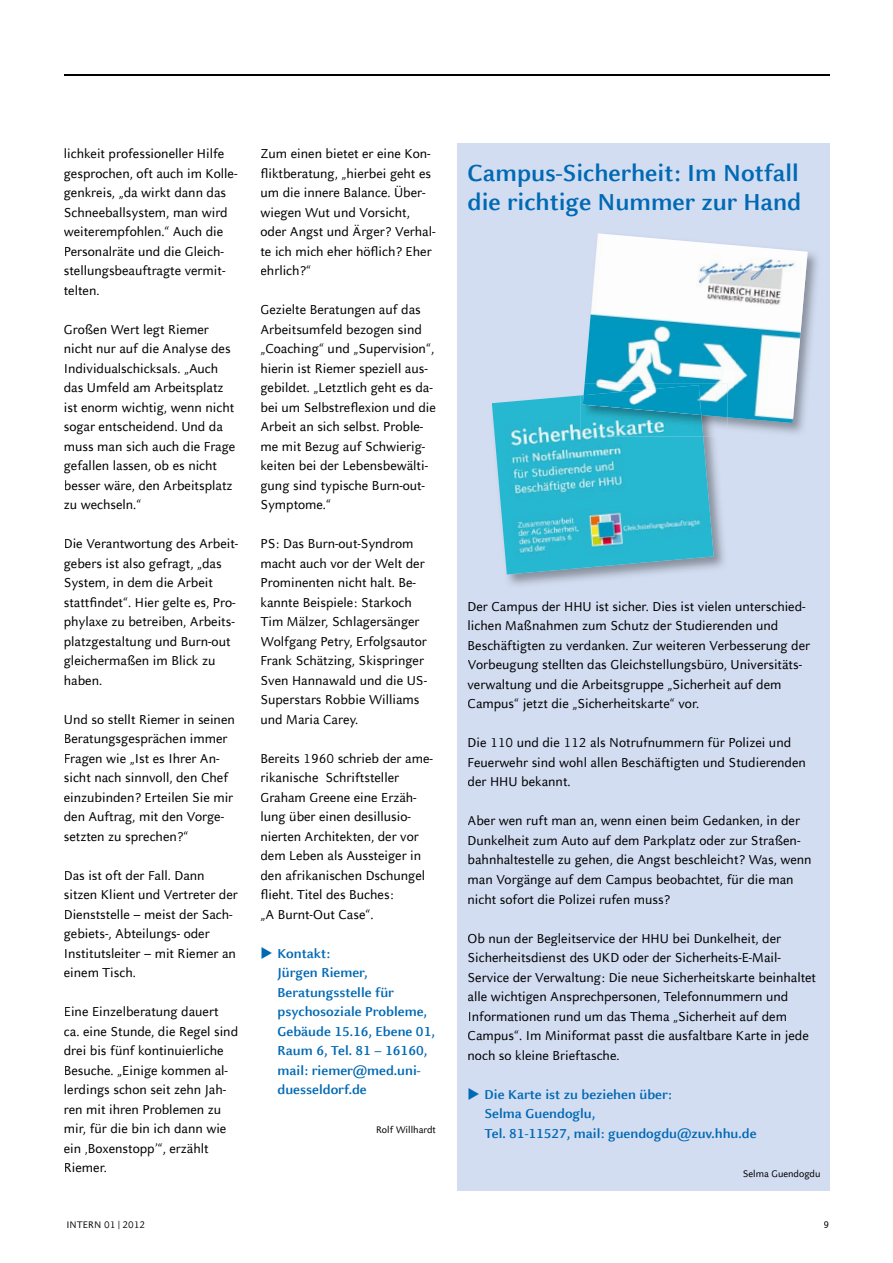
<style>
.page{position:relative;width:893px;height:1263px;background:#fff}
.page>*{position:absolute;margin:0;border:0;box-sizing:border-box;transform-origin:0 0}
.t1{font:700 25.5px/29.2px "Celeste Sans Offc Pro";color:#0069b4}
.t2{font:14.25px/19.5px "Celeste Sans Offc Pro";color:#000}
.t3{font:700 14.25px/19.5px "Celeste Sans Offc Pro";color:#0069b4}
.t4{font:10.5px "Celeste Sans Offc Pro";color:#000}
</style>
<div class="page">
<div style="left:457px;top:144px;width:372px;height:1047px;background:#d3ddf2"></div>
<hr style="left:64px;top:75px;width:765px;height:1px;background:#000">
<img style="left:491px;top:403px;width:233px;height:182px">
<img style="left:492px;top:395px;width:222px;height:179px">
<img style="left:584px;top:253px;width:234px;height:180px">
<img style="left:703px;top:423px;width:24px;height:13px">
<img style="left:581px;top:395px;width:122px;height:41px">
<img style="left:585px;top:233px;width:223px;height:190px">
<img style="left:584px;top:384px;width:143px;height:33px">
<img style="left:583px;top:385px;width:118px;height:30px">
<p class="t2" style="left:64px;top:143px;width:175px">lichkeit professioneller Hilfe gesprochen, oft auch im Kolle&shy;genkreis, „da wirkt dann das<br>Schneeballsystem, man wird weiterempfohlen.“ Auch die<br>Personalräte und die Gleich&shy;stellungsbeauftragte vermit&shy;telten.</p>
<p class="t2" style="left:64px;top:319px;width:173px">Großen Wert legt Riemer nicht nur auf die Analyse des<br>Individualschicksals. „Auch das Umfeld am Arbeitsplatz ist enorm wichtig, wenn nicht sogar entscheidend. Und da muss man sich auch die Frage gefallen lassen, ob es nicht besser wäre, den Arbeitsplatz zu wechseln.“</p>
<p class="t2" style="left:64px;top:533px;width:176px">Die Verantwortung des Arbeit&shy;gebers ist also gefragt, „das<br>System, in dem die Arbeit stattfindet“. Hier gelte es, Pro&shy;phylaxe zu betreiben, Arbeits&shy;platzgestaltung und Burn-out gleichermaßen im Blick zu haben.</p>
<p class="t2" style="left:64px;top:709px;width:173px">Und so stellt Riemer in seinen<br>Beratungsgesprächen immer<br>Fragen wie „Ist es Ihrer An&shy;sicht nach sinnvoll, den Chef einzubinden? Erteilen Sie mir den Auftrag, mit den Vorge&shy;setzten zu sprechen?“</p>
<p class="t2" style="left:64px;top:865px;width:176px">Das ist oft der Fall. Dann sitzen Klient und Vertreter der<br>Dienststelle – meist der Sach&shy;gebiets-, Abteilungs- oder<br>Institutsleiter – mit Riemer an einem Tisch.</p>
<p class="t2" style="left:64px;top:1001px;width:176px">Eine Einzelberatung dauert<br>ca. eine Stunde, die Regel sind drei bis fünf kontinuierliche<br>Besuche. „Einige kommen al&shy;lerdings schon seit zehn Jah&shy;ren mit ihren Problemen zu mir, für die bin ich dann wie ein ‚Boxenstopp’“, erzählt<br>Riemer.</p>
<p class="t2" style="left:260px;top:143px;width:176px">Zum einen bietet er eine Kon&shy;fliktberatung, „hierbei geht es um die innere Balance. Über&shy;wiegen Wut und Vorsicht, oder Angst und Ärger? Verhal&shy;te ich mich eher höflich? Eher ehrlich?“</p>
<p class="t2" style="left:260px;top:299px;width:177px">Gezielte Beratungen auf das<br>Arbeitsumfeld bezogen sind „Coaching“ und „Supervision“, hierin ist Riemer speziell aus&shy;gebildet. „Letztlich geht es da&shy;bei um Selbstreflexion und die<br>Arbeit an sich selbst. Proble&shy;me mit Bezug auf Schwierig&shy;keiten bei der Lebensbewälti&shy;gung sind typische Burn-out-<br>Symptome.“</p>
<p class="t2" style="left:260px;top:533px;width:168px">PS: Das Burn-out-Syndrom macht auch vor der Welt der<br>Prominenten nicht halt. Be&shy;kannte Beispiele: Starkoch<br>Tim Mälzer, Schlagersänger<br>Wolfgang Petry, Erfolgsautor<br>Frank Schätzing, Skispringer<br>Sven Hannawald und die US-<br>Superstars Robbie Williams und Maria Carey.</p>
<p class="t2" style="left:260px;top:748px;width:174px">Bereits 1960 schrieb der ame&shy;rikanische Schriftsteller<br>Graham Greene eine Erzäh&shy;lung über einen desillusio&shy;nierten Architekten, der vor dem Leben als Aussteiger in den afrikanischen Dschungel flieht. Titel des Buches:<br>„A Burnt-Out Case“.</p>
<p class="t3" style="left:277px;top:943px;width:159px;text-indent:-17px">◆ Kontakt:<br>Jürgen Riemer,<br>Beratungsstelle für psychosoziale Probleme,<br>Gebäude 15.16, Ebene 01,<br>Raum 6, Tel. 81 – 16160, mail: riemer@med.uni&shy;duesseldorf.de</p>
<p class="t4" style="left:376px;top:1123px;width:61px">Rolf Willhardt</p>
<h1 class="t1" style="left:468px;top:157px;width:335px">Campus-Sicherheit: Im Notfall die richtige Nummer zur Hand</h1>
<p class="t2" style="left:468px;top:596px;width:344px">Der Campus der HHU ist sicher. Dies ist vielen unterschied&shy;lichen Maßnahmen zum Schutz der Studierenden und Beschäftigten zu verdanken. Zur weiteren Verbesserung der Vorbeugung stellten das Gleichstellungsbüro, Universitäts&shy;verwaltung und die Arbeitsgruppe „Sicherheit auf dem Campus“ jetzt die „Sicherheitskarte“ vor.</p>
<p class="t2" style="left:468px;top:733px;width:340px">Die 110 und die 112 als Notrufnummern für Polizei und<br>Feuerwehr sind wohl allen Beschäftigten und Studierenden der HHU bekannt.</p>
<p class="t2" style="left:468px;top:811px;width:345px">Aber wen ruft man an, wenn einen beim Gedanken, in der Dunkelheit zum Auto auf dem Parkplatz oder zur Straßen&shy;bahnhaltestelle zu gehen, die Angst beschleicht? Was, wenn man Vorgänge auf dem Campus beobachtet, für die man nicht sofort die Polizei rufen muss?</p>
<p class="t2" style="left:468px;top:928px;width:350px">Ob nun der Begleitservice der HHU bei Dunkelheit, der Sicherheitsdienst des UKD oder der Sicherheits-E-Mail-Service der Verwaltung: Die neue Sicherheitskarte beinhaltet alle wichtigen Ansprechpersonen, Telefonnummern und Informationen rund um das Thema „Sicherheit auf dem Campus“. Im Miniformat passt die ausfaltbare Karte in jede noch so kleine Brieftasche.</p>
<p class="t3" style="left:485px;top:1084px;width:273px;text-indent:-17px">◆ Die Karte ist zu beziehen über:<br>Selma Guendoglu,<br>Tel. 81-11527, mail: guendogdu@zuv.hhu.de</p>
<p class="t4" style="left:743px;top:1166px;width:79px">Selma Guendogdu</p>
<p class="t4" style="left:66px;top:1218px;width:80px">INTERN 01 | 2012</p>
<p class="t4" style="left:823px;top:1218px;width:7px">9</p>
</div>
